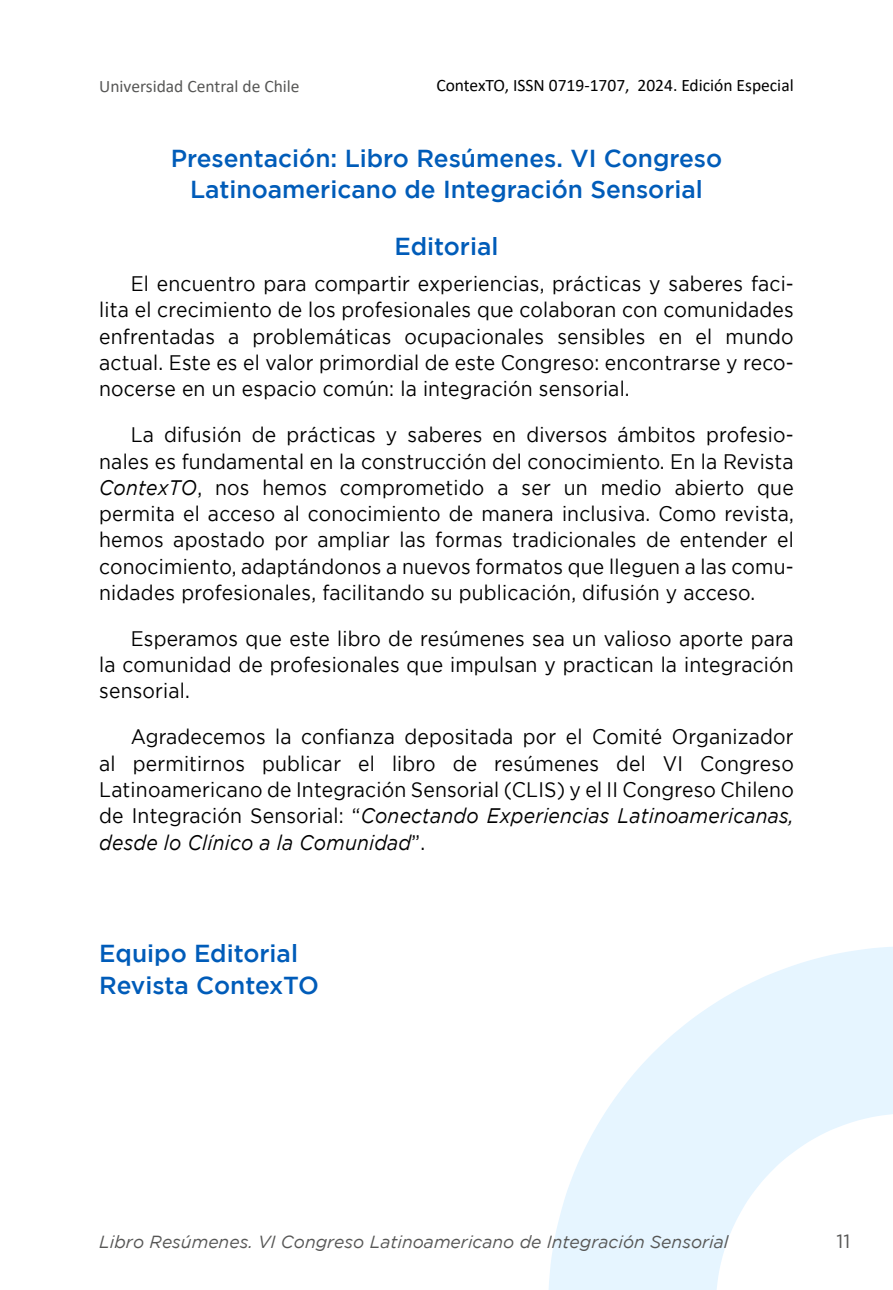
<style>
.page{position:relative;width:893px;height:1290px;background:#fff}
.page>*{position:absolute;margin:0;border:0;box-sizing:border-box;transform-origin:0 0}
.t1{font:500 24.5px/31.5px "Gotham";color:#005cb9;text-align:center}
.t2{font:21px/26.2px "Gotham";letter-spacing:.01em;color:#000;text-align:justify;scale:.92 1}
.t3{font:19.25px "Gotham";color:#575756}
.t4{font:italic 17.5px "Gotham";color:#575756}
.t5{font:17.5px "Calibri";color:#000}
.t6{font:17.5px "Calibri";color:#575756}
.s1{font-style:italic}
</style>
<div class="page">
<svg style="left:549px;top:947px;width:344px;height:343px;fill:#e6f5ff"></svg>
<p class="t6" style="left:99px;top:74px;width:202px">Universidad Central de Chile</p>
<p class="t5" style="left:436px;top:73px;width:359px">ContexTO, ISSN 0719-1707, 2024. Edición Especial</p>
<p class="t1" style="left:171px;top:142px;width:553px">Presentación: Libro Resúmenes. VI Congreso<br>Latinoamericano de Integración Sensorial</p>
<p class="t1" style="left:395px;top:230px;width:105px">Editorial</p>
<p class="t2" style="left:99px;top:270px;width:756px;text-indent:32px">El encuentro para compartir experiencias, prácticas y saberes faci&shy;lita el crecimiento de los profesionales que colaboran con comunidades enfrentadas a problemáticas ocupacionales sensibles en el mundo actual. Este es el valor primordial de este Congreso: encontrarse y reco&shy;nocerse en un espacio común: la integración sensorial.</p>
<p class="t2" style="left:99px;top:421px;width:756px;text-indent:31px">La difusión de prácticas y saberes en diversos ámbitos profesio&shy;nales es fundamental en la construcción del conocimiento. En la Revista <span class="s1">ContexTO</span>, nos hemos comprometido a ser un medio abierto que permita el acceso al conocimiento de manera inclusiva. Como revista, hemos apostado por ampliar las formas tradicionales de entender el conocimiento, adaptándonos a nuevos formatos que lleguen a las comu&shy;nidades profesionales, facilitando su publicación, difusión y acceso.</p>
<p class="t2" style="left:99px;top:625px;width:756px;text-indent:31px">Esperamos que este libro de resúmenes sea un valioso aporte para la comunidad de profesionales que impulsan y practican la integración sensorial.</p>
<p class="t2" style="left:99px;top:723px;width:756px;text-indent:31px">Agradecemos la confianza depositada por el Comité Organizador al permitirnos publicar el libro de resúmenes del VI Congreso Latinoamericano de Integración Sensorial (CLIS) y el II Congreso Chileno de Integración Sensorial: “<span class="s1">Conectando Experiencias Latinoamericanas, desde lo Clínico a la Comunidad</span>”.</p>
<p class="t1" style="left:99px;top:937px;width:221px;text-align:left">Equipo Editorial<br>Revista ContexTO</p>
<p class="t4" style="left:99px;top:1232px;width:631px">Libro Resúmenes. VI Congreso Latinoamericano de Integración Sensorial</p>
<p class="t3" style="left:837px;top:1231px;width:15px">11</p>
</div>
